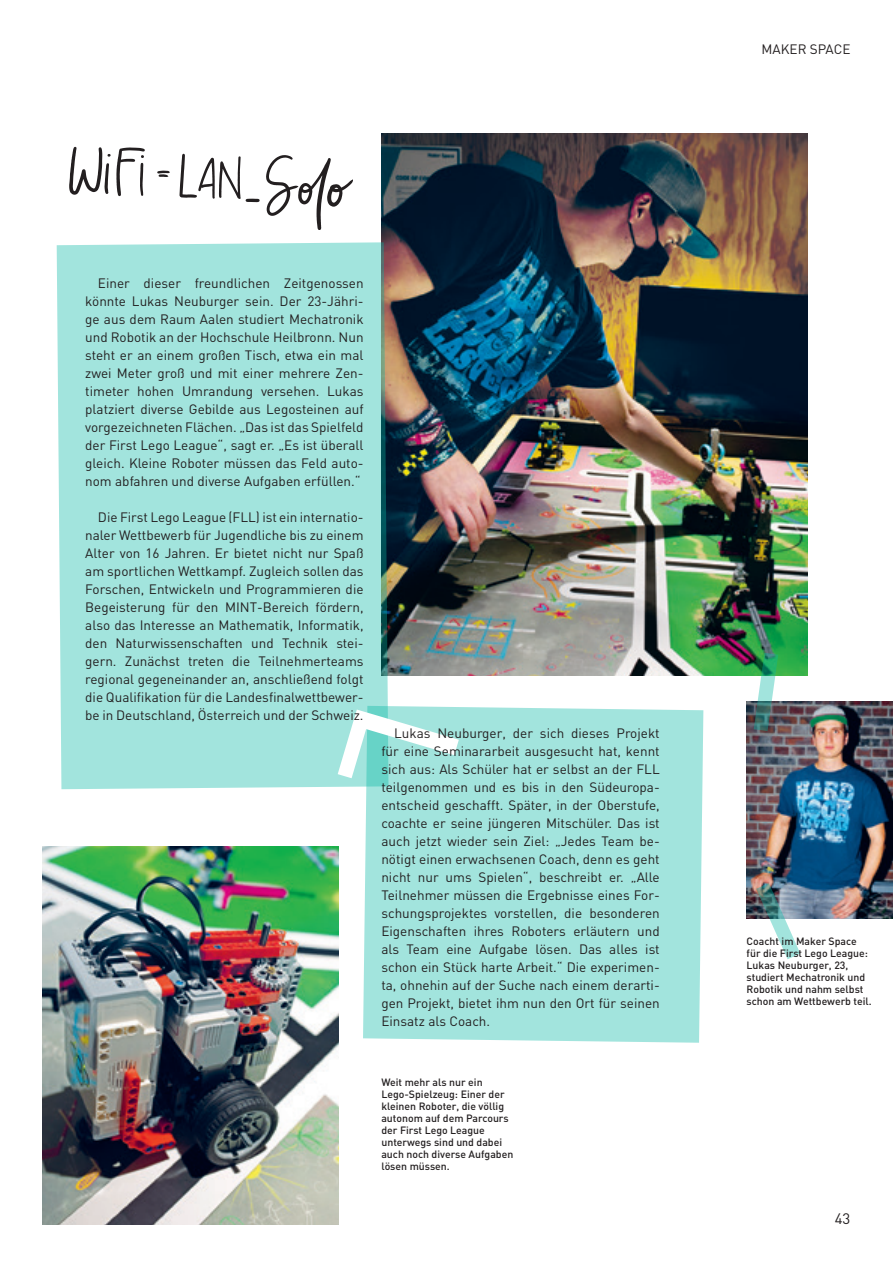
<style>
.page{position:relative;width:893px;height:1263px;background:#fff}
.page>*{position:absolute;margin:0;border:0;box-sizing:border-box;transform-origin:0 0}
.t1{font:15px "DIN";color:#231f20}
.t2{font:13.5px/18px "DIN";color:#231f20;text-align:justify}
.t3{font:500 10.5px/12px "DIN";color:#231f20}
</style>
<div class="page">
<img style="left:381px;top:134px;width:427px;height:541px">
<img style="left:43px;top:846px;width:296px;height:378px">
<img style="left:747px;top:702px;width:146px;height:216px">
<svg style="left:756px;top:883px;width:44px;height:76px"></svg>
<svg style="left:754px;top:653px;width:24px;height:78px;background:#669e8b"></svg>
<div style="left:57px;top:242px;width:331px;height:547px;background:#a2e4dd"></div>
<div style="left:363px;top:706px;width:340px;height:337px;background:#a2e4dd"></div>
<svg style="left:266px;top:155px;width:87px;height:75px"></svg>
<svg style="left:179px;top:154px;width:81px;height:48px"></svg>
<svg style="left:157px;top:171px;width:13px;height:6px"></svg>
<svg style="left:69px;top:147px;width:76px;height:49px"></svg>
<svg style="left:338px;top:709px;width:121px;height:95px;background:#9de2db"></svg>
<p class="t2" style="left:761px;top:40px;width:90px">MAKER SPACE</p>
<p class="t2" style="left:85px;top:274px;width:280px;text-indent:13px">Einer dieser freundlichen Zeitgenossen könnte Lukas Neuburger sein. Der 23-Jähri&shy;ge aus dem Raum Aalen studiert Mechatronik und Robotik an der Hochschule Heilbronn. Nun steht er an einem großen Tisch, etwa ein mal zwei Meter groß und mit einer mehrere Zen&shy;timeter hohen Umrandung versehen. Lukas platziert diverse Gebilde aus Legosteinen auf vorgezeichneten Flächen. „Das ist das Spielfeld der First Lego League“, sagt er. „Es ist überall gleich. Kleine Roboter müssen das Feld auto&shy;nom abfahren und diverse Aufgaben erfüllen.“</p>
<p class="t2" style="left:85px;top:508px;width:280px;text-indent:13px">Die First Lego League (FLL) ist ein internatio&shy;naler Wettbewerb für Jugendliche bis zu einem Alter von 16 Jahren. Er bietet nicht nur Spaß am sportlichen Wettkampf. Zugleich sollen das Forschen, Entwickeln und Programmieren die Begeisterung für den MINT-Bereich fördern, also das Interesse an Mathematik, Informatik, den Naturwissenschaften und Technik stei&shy;gern. Zunächst treten die Teilnehmerteams regional gegeneinander an, anschließend folgt die Qualifikation für die Landesfinalwettbewer&shy;be in Deutschland, Österreich und der Schweiz.</p>
<p class="t2" style="left:381px;top:724px;width:280px;text-align:left;text-indent:13px">Lukas Neuburger, der sich dieses Projekt für eine Seminararbeit ausgesucht hat, kennt sich aus: Als Schüler hat er selbst an der FLL teilgenommen und es bis in den Südeuropa&shy;entscheid geschafft. Später, in der Oberstufe, coachte er seine jüngeren Mitschüler. Das ist auch jetzt wieder sein Ziel: „Jedes Team be&shy;nötigt einen erwachsenen Coach, denn es geht nicht nur ums Spielen“, beschreibt er. „Alle Teilnehmer müssen die Ergebnisse eines For&shy;schungsprojektes vorstellen, die besonderen Eigenschaften ihres Roboters erläutern und als Team eine Aufgabe lösen. Das alles ist schon ein Stück harte Arbeit.“ Die experimen&shy;ta, ohnehin auf der Suche nach einem derarti&shy;gen Projekt, bietet ihm nun den Ort für seinen Einsatz als Coach.</p>
<p class="t3" style="left:381px;top:1076px;width:129px">Weit mehr als nur ein<br>Lego-Spielzeug: Einer der kleinen Roboter, die völlig autonom auf dem Parcours der First Lego League</p>
<p class="t3" style="left:381px;top:1136px;width:133px">unterwegs sind und dabei auch noch diverse Aufgaben lösen müssen.</p>
<p class="t3" style="left:747px;top:935px;width:112px">Coacht im Maker Space</p>
<p class="t3" style="left:747px;top:947px;width:123px">für die First Lego League:</p>
<p class="t3" style="left:747px;top:959px;width:103px">Lukas Neuburger, 23,</p>
<p class="t3" style="left:747px;top:971px;width:127px">studiert Mechatronik und<br>Robotik und nahm selbst schon am Wettbewerb teil.</p>
<p class="t1" style="left:835px;top:1209px;width:17px">43</p>
</div>
